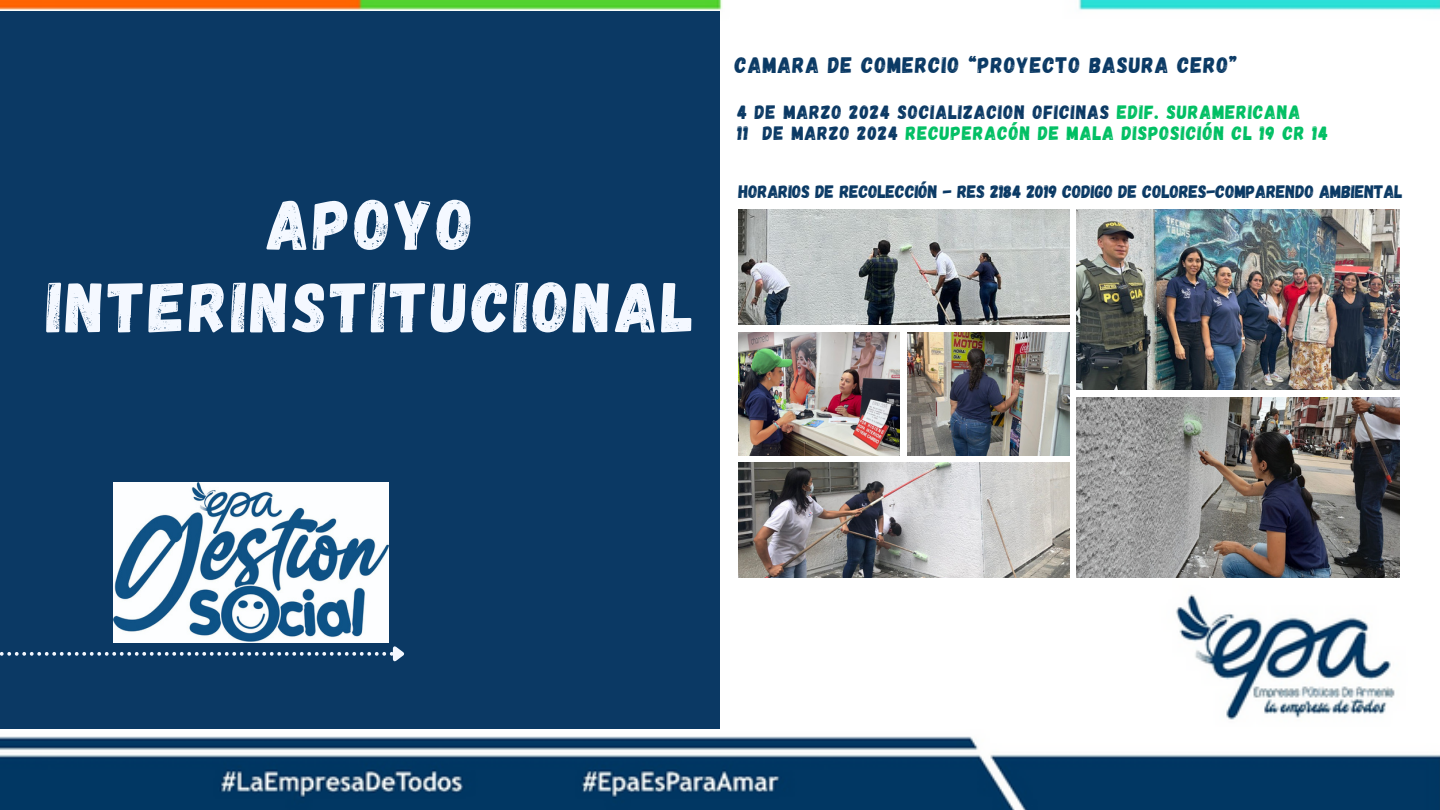
<style>
.page{position:relative;width:1440px;height:810px;background:#fff}
.page>*{position:absolute;margin:0;border:0;box-sizing:border-box;transform-origin:0 0}
.t1{font:71px/82.5px "Gagalin";letter-spacing:.05em;color:#f4f8ff;text-align:center}
.t2{font:22.4px "Gagalin";letter-spacing:.05em;color:#0a3964}
.t3{font:19.4px/21px "Gagalin";letter-spacing:.05em;color:#00bf63}
.t4{font:18px "Gagalin";color:#0a3964}
.s1{color:#0a3964}
.s2{color:#0b3964}
</style>
<div class="page">
<img style="left:0;top:0;width:1440px;height:810px">
<img style="left:739px;top:210px;width:330px;height:115px">
<img style="left:739px;top:332px;width:161px;height:123px">
<img style="left:907px;top:332px;width:162px;height:123px">
<img style="left:739px;top:463px;width:330px;height:114px">
<img style="left:1077px;top:210px;width:322px;height:180px">
<img style="left:1077px;top:397px;width:322px;height:180px">
<div style="left:0;top:11px;width:720px;height:718px;background:#0b3964"></div>
<svg style="left:0;top:646px;width:405px;height:16px"></svg>
<img style="left:114px;top:483px;width:274px;height:159px">
<p class="t1" style="left:47px;top:180px;width:648px">APOYO<br>INTERINSTITUCIONAL</p>
<h3 class="t2" style="left:735px;top:51px;width:504px">CAMARA DE COMERCIO “PROYECTO BASURA CERO”</h3>
<p class="t3" style="left:737px;top:101px;width:592px"><span class="s1">4</span> <span class="s2">DE MARZO 2024 SOCIALIZACION OFICINAS</span> EDIF. SURAMERICANA<br><span class="s1">11</span> <span class="s2">DE MARZO 2024</span> RECUPERACÓN DE MALA DISPOSICIÓN CL 19 CR 14</p>
<p class="t4" style="left:739px;top:179px;width:666px">HORARIOS DE RECOLECCIÓN - RES 2184 2019 CODIGO DE COLORES-COMPARENDO AMBIENTAL</p>
</div>
